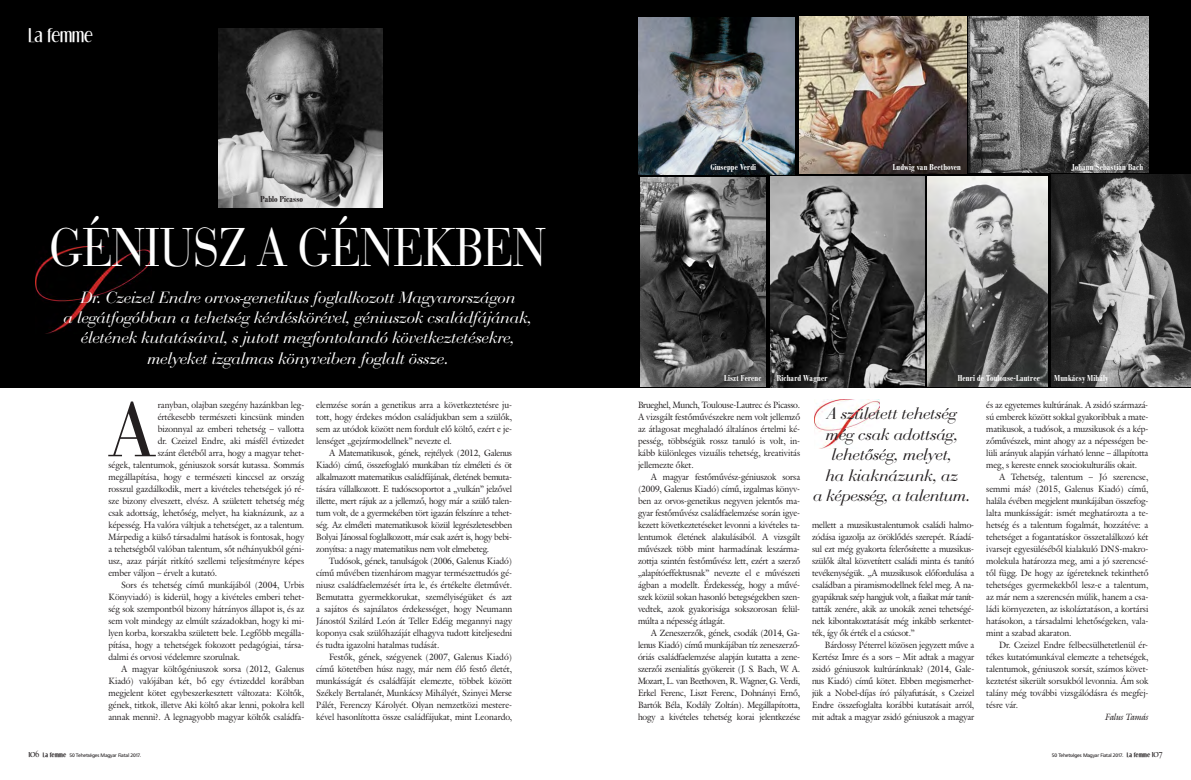
<style>
.page{position:relative;width:1191px;height:780px;background:#fff}
.page>*{position:absolute;margin:0;border:0;box-sizing:border-box;transform-origin:0 0}
.t1{font:77.4px "B Bodoni Lt PFL";color:#231f20;scale:.95 1}
.t2{font:57px "Bauer Bodoni PFL";color:#fff;scale:.8 1}
.t3{font:19px "Dream Orphans";color:#fff}
.t4{font:italic 17px/20.4px "Bauer Bodoni PFL";color:#fff;text-align:center}
.t5{font:italic 17px/20.4px "Bauer Bodoni PFL";color:#231f20;text-align:center}
.t6{font:9px/12px "Galliard PFL";color:#231f20;text-align:justify;scale:.95 1}
.t7{font:italic 9px "Galliard PFL";color:#231f20;scale:.95 1}
.t8{font:8.5px "B Bodoni Md Cn PFL";color:#fff}
.t9{font:8.5px "B Bodoni Md Cn PFL";color:#231f20}
.t10{font:5px "Frutiger PFL";color:#231f20}
.s1{font-family:"Dream Orphans";font-size:9px}
.s2{font-family:"Dream Orphans";font-weight:700;font-size:6px}
</style>
<div class="page">
<img style="left:814px;top:399px;width:65px;height:49px">
<div style="left:0;top:0;width:1191px;height:387px;background:#000"></div>
<img style="left:218px;top:28px;width:164px;height:179px">
<img style="left:799px;top:17px;width:167px;height:156px">
<img style="left:638px;top:17px;width:156px;height:157px">
<img style="left:968px;top:16px;width:180px;height:157px">
<img style="left:641px;top:177px;width:125px;height:209px">
<img style="left:770px;top:176px;width:154px;height:211px">
<img style="left:927px;top:176px;width:120px;height:210px">
<img style="left:1051px;top:174px;width:140px;height:213px">
<img style="left:36px;top:246px;width:115px;height:87px">
<h3 class="t3" style="left:28px;top:26px;width:66px">La femme</h3>
<p class="t9" style="left:260px;top:196px;width:44px">Pablo Picasso</p>
<h2 class="t2" style="left:50px;top:213px;width:621px">GÉNIUSZ A GÉNEKBEN</h2>
<p class="t4" style="left:64px;top:288px;width:470px">Dr. Czeizel Endre orvos-genetikus foglalkozott Magyarországon<br>a legátfogóbban a tehetség kérdéskörével, géniuszok családfájának, életének kutatásával, s jutott megfontolandó következtetésekre, melyeket izgalmas könyveiben foglalt össze.</p>
<h1 class="t1" style="left:108px;top:384px;width:53px">A</h1>
<p class="t6" style="left:158px;top:400px;width:156px">ranyban, olajban szegény hazánkban leg -</p>
<p class="t6" style="left:158px;top:412px;width:156px">értékesebb természeti kincsünk minden</p>
<p class="t6" style="left:158px;top:424px;width:156px">bizonnyal az emberi tehetség – vallotta</p>
<p class="t6" style="left:158px;top:436px;width:156px">dr. Czeizel Endre, aki másfél évtizedet</p>
<p class="t6" style="left:158px;top:448px;width:156px">szánt életéből arra, hogy a magyar tehet-</p>
<p class="t6" style="left:108px;top:460px;width:208px">ségek, talentumok, géniuszok sorsát kutassa. Sommás</p>
<p class="t6" style="left:108px;top:472px;width:208px">megállapítása, hogy e természeti kinccsel az ország</p>
<p class="t6" style="left:108px;top:484px;width:208px">rosszul gazdálkodik, mert a kivételes tehetségek jó ré -</p>
<p class="t6" style="left:108px;top:496px;width:208px">sze bizony elveszett, elvész. A született tehetség még</p>
<p class="t6" style="left:108px;top:508px;width:208px">csak adottság, lehetőség, melyet, ha kiaknázunk, az a</p>
<p class="t6" style="left:108px;top:520px;width:208px">képesség. Ha valóra váltjuk a tehetséget, az a talentum.</p>
<p class="t6" style="left:108px;top:532px;width:208px">Márpedig a külső társadalmi hatások is fontosak, hogy</p>
<p class="t6" style="left:108px;top:544px;width:208px">a tehetségből valóban talentum, sőt néhányukból géni-</p>
<p class="t6" style="left:108px;top:556px;width:208px">usz, azaz párját ritkító szellemi teljesítményre képes</p>
<p class="t6" style="left:108px;top:568px;width:116px">ember váljon – érvelt a kutató.</p>
<p class="t6" style="left:121px;top:580px;width:194px">Sors és tehetség című munkájából (2004, Urbis</p>
<p class="t6" style="left:108px;top:592px;width:208px">Könyviadó) is kiderül, hogy a kivételes emberi tehet-</p>
<p class="t6" style="left:108px;top:604px;width:208px">ség sok szempontból bizony hátrányos állapot is, és az</p>
<p class="t6" style="left:108px;top:616px;width:208px">sem volt mindegy az elmúlt századokban, hogy ki mi-</p>
<p class="t6" style="left:108px;top:628px;width:208px">lyen korba, korszakba született bele. Legfőbb megálla-</p>
<p class="t6" style="left:108px;top:640px;width:207px">pítása, hogy a tehetségek fokozott pedagógiai, társa-</p>
<p class="t6" style="left:108px;top:652px;width:140px">dalmi és orvosi védelemre szorulnak.</p>
<p class="t6" style="left:121px;top:664px;width:194px">A magyar költőgéniuszok sorsa (2012, Galenus</p>
<p class="t6" style="left:108px;top:676px;width:208px">Kiadó) valójában két, bő egy évtizeddel korábban</p>
<p class="t6" style="left:108px;top:688px;width:208px">megjelent kötet egybeszerkesztett változata: Költők,</p>
<p class="t6" style="left:108px;top:700px;width:208px">gének, titkok, illetve Aki költő akar lenni, pokolra kell</p>
<p class="t6" style="left:108px;top:712px;width:208px">annak menni?. A legnagyobb magyar költők családfa-</p>
<p class="t6" style="left:316px;top:400px;width:208px">elemzése során a genetikus arra a következtetésre ju&shy;tott, hogy érdekes módon családjukban sem a szülők, sem az utódok között nem fordult elő költő, ezért e je&shy;lenséget „gejzírmodellnek” nevezte el.</p>
<p class="t6" style="left:316px;top:448px;width:208px;text-indent:13px">A Matematikusok, gének, rejtélyek (2012, Galenus Kiadó) című, összefoglaló munkában tíz elméleti és öt alkalmazott matematikus családfájának, életének bemuta&shy;tására vállalkozott. E tudóscsoportot a „vulkán” jelzővel illette, mert rájuk az a jellemző, hogy már a szülő talen&shy;tum volt, de a gyermekében tört igazán felszínre a tehet&shy;ség. Az elméleti matematikusok közül legrészletesebben Bo lyai Jánossal foglalkozott, már csak azért is, hogy bebi&shy;zonyítsa: a nagy matematikus nem volt elmebeteg.</p>
<p class="t6" style="left:316px;top:556px;width:208px;text-indent:13px">Tudósok, gének, tanulságok (2006, Galenus Kiadó) című művében tizenhárom magyar természettudós gé&shy;niusz családfaelemzését írta le, és értékelte életművét.<br>Bemutatta gyermekkorukat, személyiségüket és azt a sajátos és sajnálatos érdekességet, hogy Neumann Jánostól Szilárd León át Teller Edéig megannyi nagy koponya csak szülőhazáját elhagyva tudott kiteljesedni és tudta igazolni hatalmas tudását.</p>
<p class="t6" style="left:316px;top:652px;width:208px;text-indent:13px">Festők, gének, szégyenek (2007, Galenus Kiadó) című kötetében húsz nagy, már nem élő festő életét, munkásságát és családfáját elemezte, többek között Székely Bertalanét, Munkácsy Mihályét, Szinyei Merse Pálét, Ferenczy Károlyét. Olyan nemzetközi mestere&shy;kével hasonlította össze családfájukat, mint Leonardo,</p>
<p class="t8" style="left:710px;top:164px;width:47px">Giuseppe Verdi</p>
<p class="t8" style="left:892px;top:164px;width:70px">Ludwig van Beethoven</p>
<p class="t8" style="left:1071px;top:164px;width:73px">Johann Sebastian Bach</p>
<p class="t8" style="left:724px;top:375px;width:39px">Liszt Ferenc</p>
<p class="t8" style="left:1054px;top:375px;width:56px">Munkácsy Mihály</p>
<p class="t8" style="left:777px;top:375px;width:52px">Richard Wagner</p>
<p class="t8" style="left:957px;top:375px;width:84px">Henri de Toulouse-Lautrec</p>
<p class="t6" style="left:638px;top:400px;width:172px">Brueghel, Munch, Toulouse-Lautrec és Picasso.<br>A vizsgált festőművészekre nem volt jellemző az átlagosat meghaladó általános értelmi ké&shy;pesség, többségük rossz tanuló is volt, in&shy;kább különleges vizuális tehetség, kreativitás jellemezte őket.</p>
<p class="t6" style="left:638px;top:472px;width:172px;text-indent:13px">A magyar festőművész-géniuszok sorsa (2009, Galenus Kiadó) című, izgalmas könyv&shy;ben az orvos-genetikus negyven jelentős ma&shy;gyar festőművész családfaelemzése során igye&shy;kezett következtetéseket levonni a kivételes ta&shy;lentumok életének alakulásából. A vizsgált művészek több mint harmadának leszárma&shy;zottja szintén festőművész lett, ezért a szerző „alapítóeffektusnak” nevezte el e művészeti ágban a modellt. Érdekesség, hogy a művé - szek közül sokan hasonló betegségekben szen&shy;vedtek, azok gyakorisága sokszorosan felül&shy;múlta a népesség átlagát.</p>
<p class="t6" style="left:638px;top:628px;width:172px;text-indent:13px">A Zeneszerzők, gének, csodák (2014, Ga&shy;lenus Kiadó) című munkájában tíz zeneszerző&shy;óriás családfaelemzése alapján kutatta a zene - szerzői zsenialitás gyökereit (J. S. Bach, W. A.<br>Mozart, L. van Beethoven, R. Wagner, G. Verdi, Erkel Ferenc, Liszt Ferenc, Dohnányi Ernő, Bartók Béla, Kodály Zoltán). Megállapította, hogy a kivételes tehetség korai jelentkezése</p>
<h3 class="t5" style="left:813px;top:405px;width:158px">A született tehetség még csak adottság, lehetőség, melyet,<br>ha kiaknázunk, az<br>a képesség, a talentum.</h3>
<p class="t6" style="left:812px;top:520px;width:172px">mellett a muzsikustalentumok családi halmo&shy;zódása igazolja az öröklődés szerepét. Ráadá&shy;sul ezt még gyakorta felerősítette a muzsikus - szülők által közvetített családi minta és tanító tevékenységük. „A muzsikusok előfordulása a családban a piramismodellnek felel meg. A na&shy;gyapáknak szép hangjuk volt, a fiaikat már tanít&shy;tatták zenére, akik az unokák zenei tehetségé&shy;nek kibontakoztatását még inkább serkentet&shy;ték, így ők érték el a csúcsot.”</p>
<p class="t6" style="left:812px;top:640px;width:172px;text-indent:13px">Bárdossy Péterrel közösen jegyzett műve a Kertész Imre és a sors – Mit adtak a magyar zsidó géniuszok kultúránknak? (2014, Gale&shy;nus Kiadó) című kötet. Ebben megismerhet&shy;jük a Nobel-díjas író pályafutását, s Czeizel Endre összefoglalta korábbi kutatásait arról, mit adtak a magyar zsidó géniuszok a magyar</p>
<p class="t6" style="left:986px;top:400px;width:172px">és az egyetemes kultúrának. A zsidó származá&shy;sú emberek között sokkal gyakoribbak a mate&shy;matikusok, a tudósok, a muzsikusok és a kép&shy;zőművészek, mint ahogy az a népességen be&shy;lüli arányuk alapján várható lenne – állapította meg, s kereste ennek szociokulturális okait.</p>
<p class="t6" style="left:986px;top:472px;width:172px;text-indent:13px">A Tehetség, talentum – Jó szerencse, semmi más? (2015, Galenus Kiadó) című, halála évében megjelent munkájában összefog - lalta munkásságát: ismét meghatározta a te&shy;hetség és a talentum fogalmát, hozzátéve: a tehetséget a fogantatáskor összetalálkozó két ivarsejt egyesüléséből kialakuló DNS-makro&shy;molekula határozza meg, ami a jó szerencsé&shy;től függ. De hogy az ígéreteknek tekinthető tehetséges gyermekekből lesz-e a talentum, az már nem a szerencsén múlik, hanem a csa&shy;ládi környezeten, az iskoláztatáson, a kortársi hatásokon, a társadalmi lehetőségeken, vala&shy;mint a szabad akaraton.</p>
<p class="t6" style="left:986px;top:640px;width:172px;text-indent:13px">Dr. Czeizel Endre felbecsülhetetlenül ér&shy;tékes kutatómunkával elemezte a tehetségek, talentumok, géniuszok sorsát, számos követ&shy;keztetést sikerült sorsukból levonnia. Ám sok talány még további vizsgálódásra és megfej&shy;tésre vár.</p>
<p class="t7" style="left:1105px;top:711px;width:47px">Falus Tamás</p>
<p class="t10" style="left:28px;top:752px;width:114px"><span class="s1">106</span> <span class="s2">La femme</span> 50 Tehetséges Magyar Fiatal 2017.</p>
<p class="t10" style="left:1052px;top:752px;width:112px">50 Tehetséges Magyar Fiatal 2017. <span class="s2">La femme</span> <span class="s1">107</span></p>
</div>
